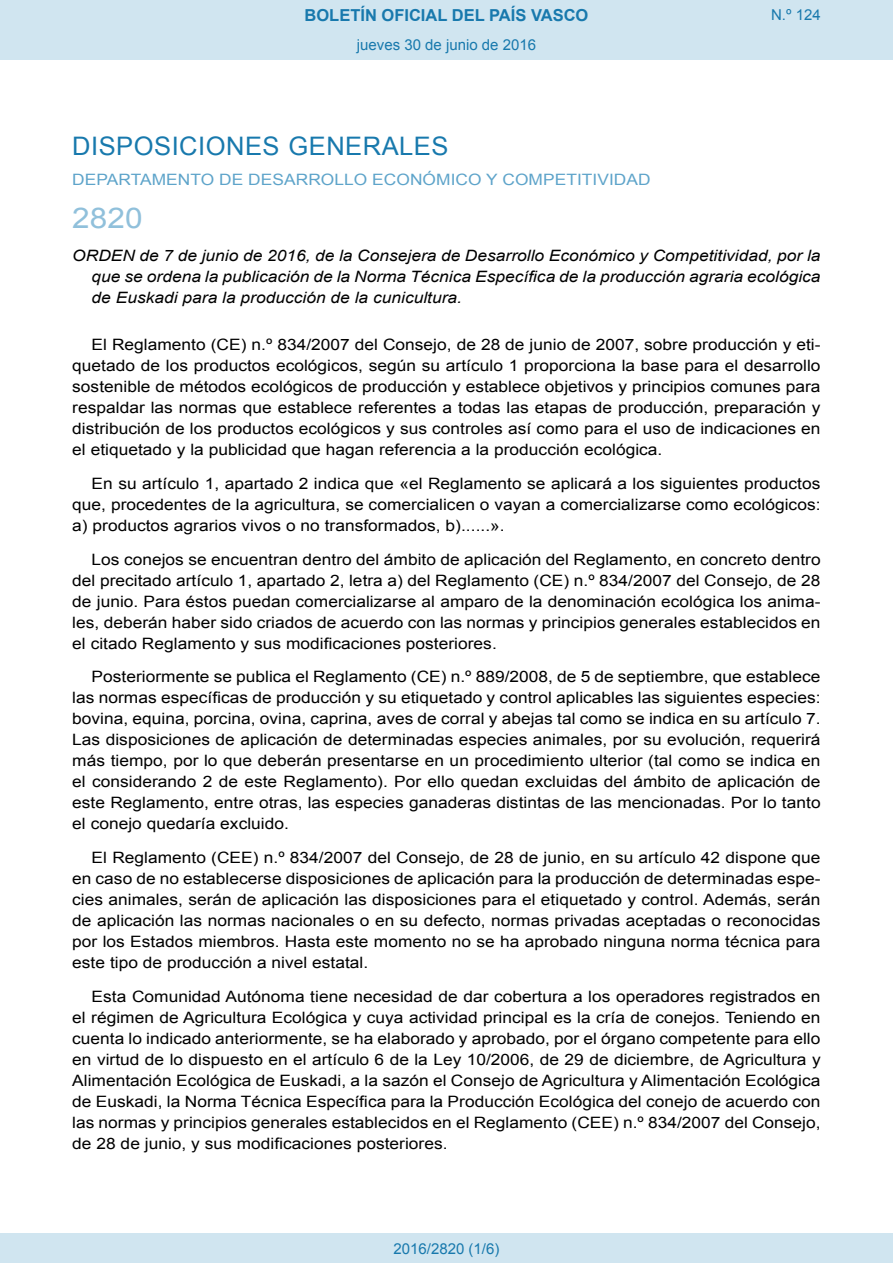
<style>
.page{position:relative;width:893px;height:1263px;background:#fff}
.page>*{position:absolute;margin:0;border:0;box-sizing:border-box;transform-origin:0 0}
.BOPVOrden{font:28.5px "Arial";color:#90c0db;scale:1.11 1}
.BOPVSeccion{font:25.5px "Arial";letter-spacing:.02em;color:#1879ad}
.t1{font:700 16.5px "Arial";color:#1879ad}
.BOPVDetalle{font:15.6px/21px "Arial";color:#000;text-align:justify;scale:1.11 1}
.BOPVTitulo{font:italic 15.6px/21px "Arial";color:#000;text-align:justify;scale:1.11 1}
.BOPVOrganismo{font:15.6px "Arial";letter-spacing:.005em;color:#5ea4ca;scale:1.11 1}
.Paginacion_Centro{font:15px "Arial";color:#1879ad}
</style>
<div class="page">
<div style="left:0;top:0;width:893px;height:60px;background:#d0e5f0"></div>
<div style="left:0;top:1233px;width:893px;height:30px;background:#d0e5f0"></div>
<p class="t1" style="left:305px;top:4px;width:285px">BOLETÍN OFICIAL DEL PAÍS VASCO</p>
<p class="Paginacion_Centro" style="left:357px;top:35px;width:181px">jueves 30 de junio de 2016</p>
<p class="Paginacion_Centro" style="left:771px;top:5px;width:51px">N.º 124</p>
<p class="BOPVSeccion" style="left:72px;top:129px;width:378px">DISPOSICIONES GENERALES</p>
<p class="BOPVOrganismo" style="left:72px;top:169px;width:523px">DEPARTAMENTO DE DESARROLLO ECONÓMICO Y COMPETITIVIDAD</p>
<p class="BOPVOrden" style="left:72px;top:199px;width:65px">2820</p>
<p class="BOPVTitulo" style="left:92px;top:246px;width:658px;text-indent:-19px">ORDEN de 7 de junio de 2016, de la Consejera de Desarrollo Económico y Competitividad, por la que se ordena la publicación de la Norma Técnica Específica de la producción agraria ecológica de Euskadi para la producción de la cunicultura.</p>
<p class="BOPVDetalle" style="left:72px;top:334px;width:676px;text-indent:19px">El Reglamento (CE) n.º 834/2007 del Consejo, de 28 de junio de 2007, sobre producción y eti&shy;quetado de los productos ecológicos, según su artículo 1 proporciona la base para el desarrollo sostenible de métodos ecológicos de producción y establece objetivos y principios comunes para respaldar las normas que establece referentes a todas las etapas de producción, preparación y distribución de los productos ecológicos y sus controles así como para el uso de indicaciones en el etiquetado y la publicidad que hagan referencia a la producción ecológica.</p>
<p class="BOPVDetalle" style="left:72px;top:473px;width:676px;text-indent:19px">En su artículo 1, apartado 2 indica que «el Reglamento se aplicará a los siguientes productos que, procedentes de la agricultura, se comercialicen o vayan a comercializarse como ecológicos: a) productos agrarios vivos o no transformados, b)......».</p>
<p class="BOPVDetalle" style="left:72px;top:549px;width:676px;text-indent:19px">Los conejos se encuentran dentro del ámbito de aplicación del Reglamento, en concreto dentro del precitado artículo 1, apartado 2, letra a) del Reglamento (CE) n.º 834/2007 del Consejo, de 28 de junio. Para éstos puedan comercializarse al amparo de la denominación ecológica los anima&shy;les, deberán haber sido criados de acuerdo con las normas y principios generales establecidos en el citado Reglamento y sus modificaciones posteriores.</p>
<p class="BOPVDetalle" style="left:72px;top:666px;width:676px;text-indent:19px">Posteriormente se publica el Reglamento (CE) n.º 889/2008, de 5 de septiembre, que establece las normas específicas de producción y su etiquetado y control aplicables las siguientes especies: bovina, equina, porcina, ovina, caprina, aves de corral y abejas tal como se indica en su artículo 7.<br>Las disposiciones de aplicación de determinadas especies animales, por su evolución, requerirá más tiempo, por lo que deberán presentarse en un procedimiento ulterior (tal como se indica en el considerando 2 de este Reglamento). Por ello quedan excluidas del ámbito de aplicación de este Reglamento, entre otras, las especies ganaderas distintas de las mencionadas. Por lo tanto el conejo quedaría excluido.</p>
<p class="BOPVDetalle" style="left:72px;top:847px;width:676px;text-indent:19px">El Reglamento (CEE) n.º 834/2007 del Consejo, de 28 de junio, en su artículo 42 dispone que en caso de no establecerse disposiciones de aplicación para la producción de determinadas espe&shy;cies animales, serán de aplicación las disposiciones para el etiquetado y control. Además, serán de aplicación las normas nacionales o en su defecto, normas privadas aceptadas o reconocidas por los Estados miembros. Hasta este momento no se ha aprobado ninguna norma técnica para este tipo de producción a nivel estatal.</p>
<p class="BOPVDetalle" style="left:72px;top:986px;width:676px;text-indent:19px">Esta Comunidad Autónoma tiene necesidad de dar cobertura a los operadores registrados en el régimen de Agricultura Ecológica y cuya actividad principal es la cría de conejos. Teniendo en cuenta lo indicado anteriormente, se ha elaborado y aprobado, por el órgano competente para ello en virtud de lo dispuesto en el artículo 6 de la Ley 10/2006, de 29 de diciembre, de Agricultura y Alimentación Ecológica de Euskadi, a la sazón el Consejo de Agricultura y Alimentación Ecológica de Euskadi, la Norma Técnica Específica para la Producción Ecológica del conejo de acuerdo con las normas y principios generales establecidos en el Reglamento (CEE) n.º 834/2007 del Consejo, de 28 de junio, y sus modificaciones posteriores.</p>
<p class="Paginacion_Centro" style="left:393px;top:1238px;width:107px">2016/2820 (1/6)</p>
</div>
